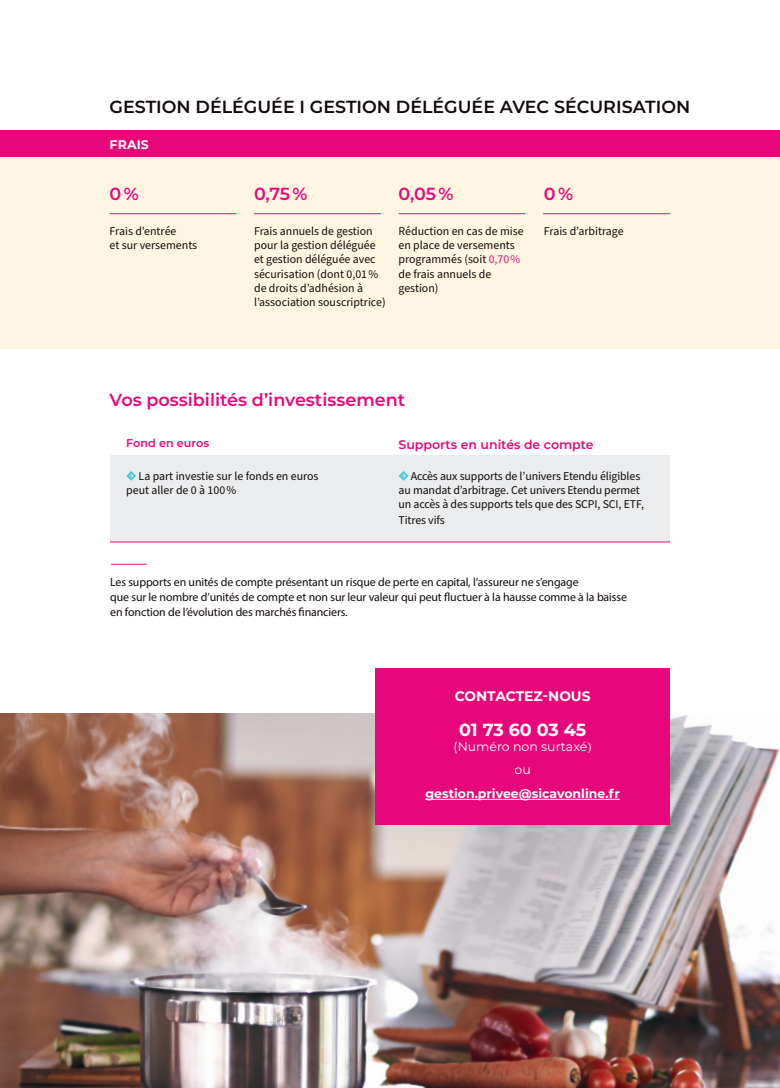
<style>
.page{position:relative;width:780px;height:1088px;background:#fff}
.page>*{position:absolute;margin:0;border:0;box-sizing:border-box;transform-origin:0 0}
.t1{font:600 17.5px "Montserrat";color:#120a0d}
.t2{font:600 17.5px "Montserrat";color:#e8077b}
.t3{font:700 17.5px "Montserrat";letter-spacing:-.005em;color:#fff}
.t4{font:700 13.75px "Montserrat";color:#fff}
.t5{font:700 12.5px "Montserrat";color:#fff}
.t6{font:600 12.5px "Montserrat";color:#e8077b}
.t7{font:12.5px/23.9px "Montserrat";color:#fff;text-align:center}
.t8{font:11.88px/14.2px "Source Sans Pro";color:#120a0d}
.t9{font:11.88px/15px "Myriad Pro";letter-spacing:-.01em;color:#120a0d}
.t10{font:600 11.25px "Montserrat";color:#e8077b}
.s1{color:#e80f7a}
.s2{font-family:"Minion Pro"}
</style>
<div class="page">
<div style="left:0;top:130px;width:780px;height:28px;background:#e8077b"></div>
<div style="left:110px;top:455px;width:559px;height:87px;background:#ebeced"></div>
<svg style="left:126px;top:471px;width:10px;height:10px"></svg>
<svg style="left:398px;top:471px;width:10px;height:10px"></svg>
<div style="left:0;top:158px;width:780px;height:191px;background:#fff6e2"></div>
<hr style="left:110px;top:213px;width:126px;height:1px;background:#e8077b">
<hr style="left:254px;top:213px;width:126px;height:1px;background:#e8077b">
<hr style="left:399px;top:213px;width:126px;height:1px;background:#e8077b">
<hr style="left:543px;top:213px;width:126px;height:1px;background:#e8077b">
<hr style="left:110px;top:542px;width:559px;height:1px;background:#e8077b">
<hr style="left:111px;top:564px;width:35px;height:1px;background:#e8077b">
<img style="left:0;top:714px;width:780px;height:374px">
<div style="left:375px;top:667px;width:294px;height:157px;background:#e8077b"></div>
<hr style="left:425px;top:799px;width:195px;height:1px;background:#fff">
<h1 class="t1" style="left:110px;top:94px;width:582px">GESTION DÉLÉGUÉE I GESTION DÉLÉGUÉE AVEC SÉCURISATION</h1>
<p class="t5" style="left:110px;top:135px;width:41px">FRAIS</p>
<h1 class="t2" style="left:110px;top:181px;width:31px">0 %</h1>
<p class="t8" style="left:110px;top:224px;width:89px">Frais d’entrée<br>et sur versements</p>
<h1 class="t2" style="left:254px;top:181px;width:55px">0,75 %</h1>
<p class="t8" style="left:254px;top:224px;width:133px">Frais annuels de gestion pour la gestion déléguée et gestion déléguée avec sécurisation (dont 0,01 % de droits d’adhésion à l’association souscriptrice)</p>
<h1 class="t2" style="left:398px;top:181px;width:57px">0,05 %</h1>
<p class="t8" style="left:398px;top:224px;width:127px">Réduction en cas de mise en place de versements programmés (soit <span class="s1">0,70 % </span>de frais annuels de gestion)</p>
<h1 class="t2" style="left:544px;top:181px;width:31px">0 %</h1>
<p class="t8" style="left:544px;top:224px;width:81px">Frais d’arbitrage</p>
<h1 class="t2" style="left:110px;top:387px;width:297px">Vos possibilités d’investissement</h1>
<p class="t10" style="left:126px;top:435px;width:84px">Fond en euros</p>
<p class="t6" style="left:398px;top:435px;width:197px">Supports en unités de compte</p>
<p class="t8" style="left:126px;top:469px;width:194px;text-indent:12px">La part investie sur le fonds en euros peut aller de 0 à 100 %</p>
<p class="t8" style="left:398px;top:469px;width:247px;text-indent:12px">Accès aux supports de l’univers Etendu éligibles au mandat d’arbitrage. Cet univers Etendu permet un accès à des supports tels que des SCPI, SCI, ETF, Titres vifs</p>
<p class="t9" style="left:110px;top:574px;width:518px">Les supports en unités de compte présentant un risque de perte en capital, l’assureur ne s’engage<br>que sur le nombre d’unités de compte et non sur leur valeur qui peut fluctuer à la hausse comme à la baisse en fonction de l’évolution des marchés financiers.</p>
<p class="t4" style="left:454px;top:686px;width:137px">CONTACTEZ-NOUS</p>
<h1 class="t3" style="left:459px;top:717px;width:129px">01 73 60 03 45</h1>
<p class="t7" style="left:453px;top:734px;width:140px">(Numéro non surtaxé<span class="s2">) </span>ou</p>
<p class="t5" style="left:425px;top:784px;width:196px">gestion.privee@sicavonline.fr</p>
</div>
